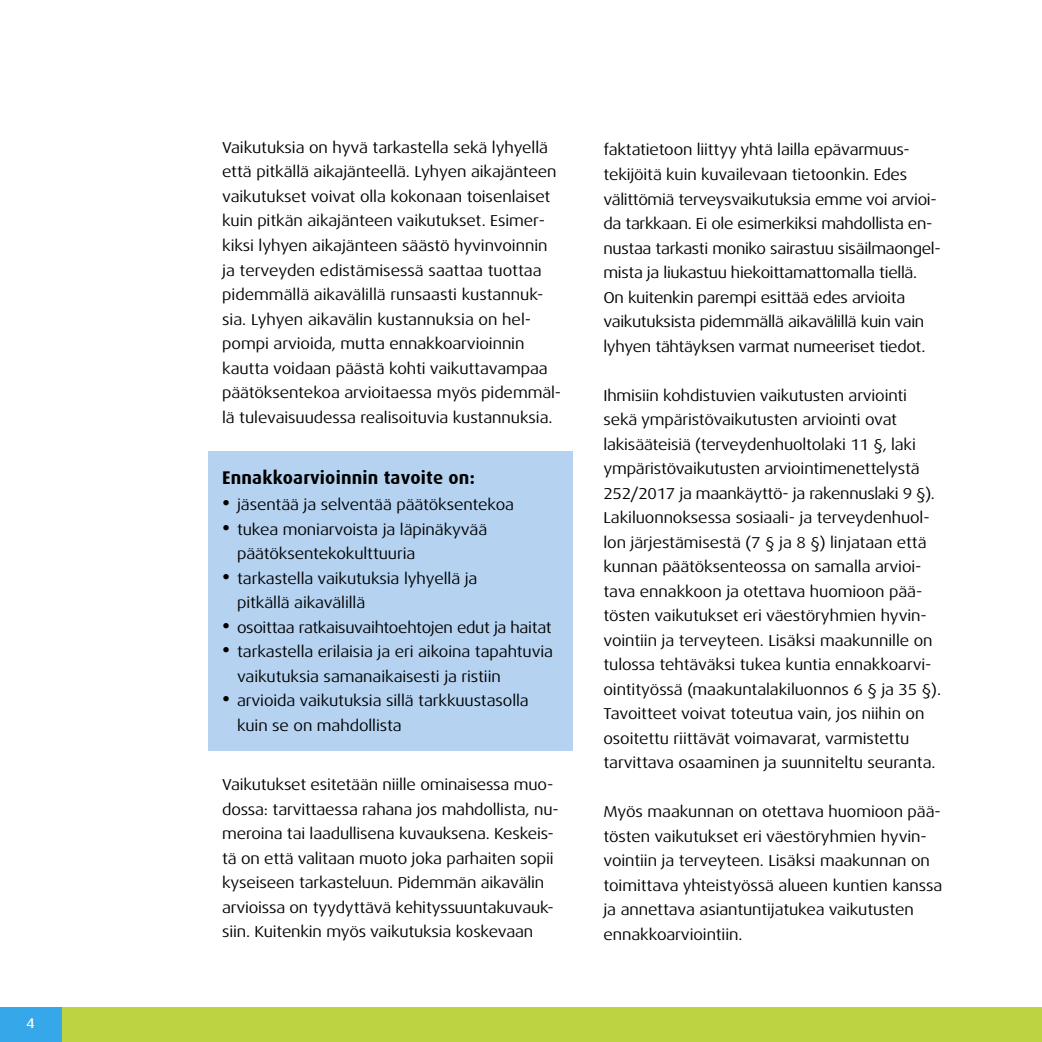
<style>
.page{position:relative;width:1042px;height:1042px;background:#fff}
.page>*{position:absolute;margin:0;border:0;box-sizing:border-box;transform-origin:0 0}
.t1{font:700 18.38px "Dax";letter-spacing:.01em;color:#000}
.t2{font:expanded 15.75px/24.5px "Dax OT";letter-spacing:-.01em;color:#000}
.t3{font:500 expanded 14px "Dax OT";color:#fff}
.s1{font-weight:500;font-size:21px}
</style>
<div class="page">
<div style="left:61px;top:1007px;width:981px;height:35px;background:#bed341"></div>
<div style="left:0;top:1007px;width:61px;height:35px;background:#36a7e9"></div>
<div style="left:208px;top:451px;width:365px;height:300px;background:#b5d3f1"></div>
<p class="t3" style="left:26px;top:1014px;width:10px">4</p>
<p class="t2" style="left:222px;top:135px;width:341px">Vaikutuksia on hyvä tarkastella sekä lyhyellä että pitkällä aikajänteellä. Lyhyen aikajänteen vaikutukset voivat olla kokonaan toisenlaiset kuin pitkän aikajänteen vaikutukset. Esimer&shy;kiksi lyhyen aikajänteen säästö hyvinvoinnin ja terveyden edistämisessä saattaa tuottaa pidemmällä aikavälillä runsaasti kustannuk&shy;sia. Lyhyen aikavälin kustannuksia on hel&shy;pompi arvioida, mutta ennakkoarvioinnin kautta voidaan päästä kohti vaikuttavampaa päätöksentekoa arvioitaessa myös pidemmäl&shy;lä tulevaisuudessa realisoituvia kustannuksia.</p>
<p class="t1" style="left:222px;top:467px;width:254px">Ennakkoarvioinnin tavoite on:</p>
<p class="t2" style="left:222px;top:492px;width:293px"><span class="s1">•</span> jäsentää ja selventää päätöksentekoa</p>
<p class="t2" style="left:237px;top:517px;width:252px;text-indent:-15px"><span class="s1">•</span> tukea moniarvoista ja läpinäkyvää päätöksentekokulttuuria</p>
<p class="t2" style="left:237px;top:566px;width:242px;text-indent:-15px"><span class="s1">•</span> tarkastella vaikutuksia lyhyellä ja pitkällä aikavälillä</p>
<p class="t2" style="left:222px;top:615px;width:331px"><span class="s1">•</span> osoittaa ratkaisuvaihtoehtojen edut ja haitat</p>
<p class="t2" style="left:237px;top:639px;width:317px;text-indent:-15px"><span class="s1">•</span> tarkastella erilaisia ja eri aikoina tapahtuvia vaikutuksia samanaikaisesti ja ristiin</p>
<p class="t2" style="left:237px;top:688px;width:293px;text-indent:-15px"><span class="s1">•</span> arvioida vaikutuksia sillä tarkkuustasolla kuin se on mahdollista</p>
<p class="t2" style="left:222px;top:772px;width:338px">Vaikutukset esitetään niille ominaisessa muo&shy;dossa: tarvittaessa rahana jos mahdollista, nu&shy;meroina tai laadullisena kuvauksena. Keskeis&shy;tä on että valitaan muoto joka parhaiten sopii kyseiseen tarkasteluun. Pidemmän aikavälin arvioissa on tyydyttävä kehityssuuntakuvauk&shy;siin. Kuitenkin myös vaikutuksia koskevaan</p>
<p class="t2" style="left:603px;top:138px;width:339px">faktatietoon liittyy yhtä lailla epävarmuus&shy;tekijöitä kuin kuvailevaan tietoonkin. Edes välittömiä terveysvaikutuksia emme voi arvioi&shy;da tarkkaan. Ei ole esimerkiksi mahdollista en&shy;nustaa tarkasti moniko sairastuu sisäilmaongel&shy;mista ja liukastuu hiekoittamattomalla tiellä.<br>On kuitenkin parempi esittää edes arvioita vaikutuksista pidemmällä aikavälillä kuin vain lyhyen tähtäyksen varmat numeeriset tiedot.</p>
<p class="t2" style="left:603px;top:383px;width:339px">Ihmisiin kohdistuvien vaikutusten arviointi sekä ympäristövaikutusten arviointi ovat lakisääteisiä (terveydenhuoltolaki 11 §, laki ympäristövaikutusten arviointimenettelystä 252/2017 ja maankäyttö- ja rakennuslaki 9 §).<br>Lakiluonnoksessa sosiaali- ja terveydenhuol&shy;lon järjestämisestä (7 § ja 8 §) linjataan että kunnan päätöksenteossa on samalla arvioi&shy;tava ennakkoon ja otettava huomioon pää&shy;tösten vaikutukset eri väestöryhmien hyvin&shy;vointiin ja terveyteen. Lisäksi maakunnille on tulossa tehtäväksi tukea kuntia ennakkoarvi&shy;ointityössä (maakuntalakiluonnos 6 § ja 35 §).<br>Tavoitteet voivat toteutua vain, jos niihin on osoitettu riittävät voimavarat, varmistettu tarvittava osaaminen ja suunniteltu seuranta.</p>
<p class="t2" style="left:603px;top:800px;width:340px">Myös maakunnan on otettava huomioon pää&shy;tösten vaikutukset eri väestöryhmien hyvin&shy;vointiin ja terveyteen. Lisäksi maakunnan on toimittava yhteistyössä alueen kuntien kanssa ja annettava asiantuntijatukea vaikutusten ennakkoarviointiin.</p>
</div>
